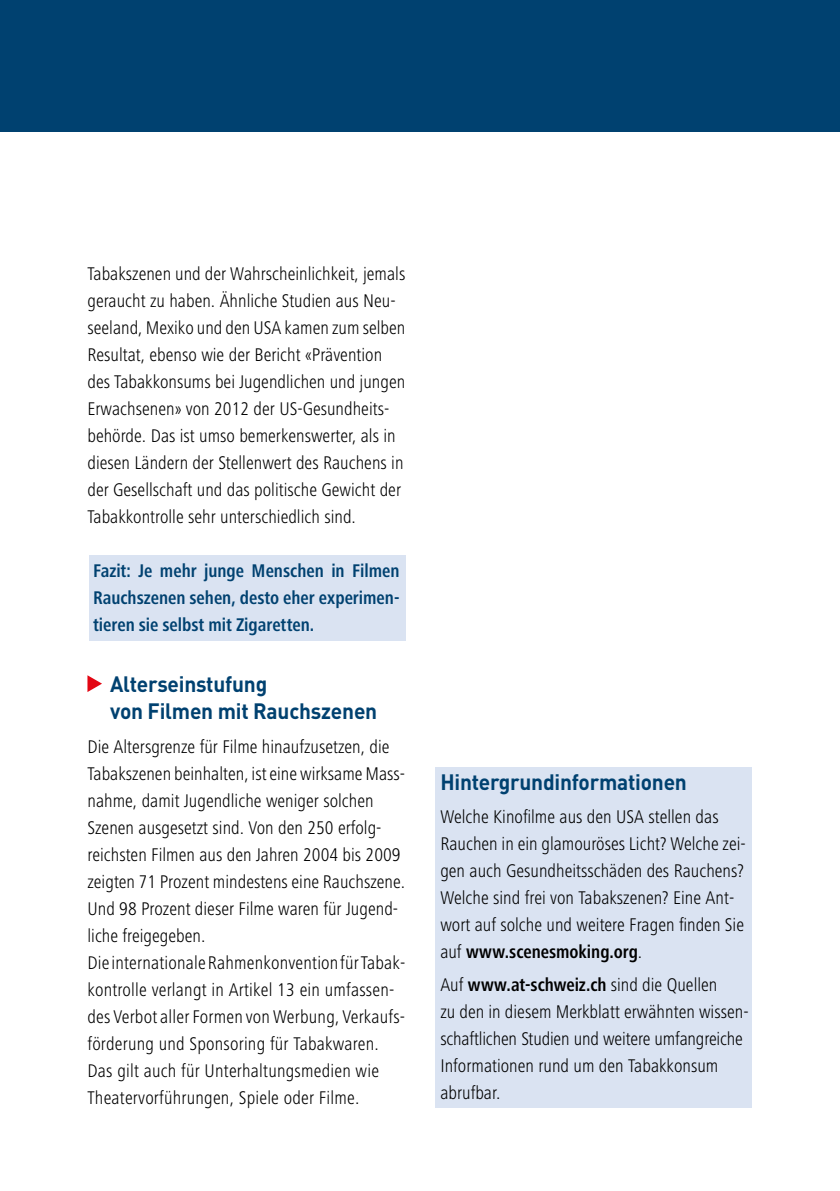
<style>
.page{position:relative;width:840px;height:1191px;background:#fff}
.page>*{position:absolute;margin:0;border:0;box-sizing:border-box;transform-origin:0 0}
.t1{font:700 22px/27px "DIN Pro";letter-spacing:-.01em;color:#004170;scale:.95 1}
.t2{font:300 condensed 19px/27px "Frutiger Next LT";color:#000}
.t3{font:700 condensed 19px/27px "Frutiger Next LT";color:#004170;text-align:justify;scale:.95 1}
.s1{font-weight:700}
</style>
<div class="page">
<div style="left:0;top:0;width:839px;height:132px;background:#004170"></div>
<div style="left:89px;top:556px;width:316px;height:85px;background:#dae3f2"></div>
<svg style="left:87px;top:675px;width:15px;height:17px"></svg>
<div style="left:434px;top:768px;width:317px;height:340px;background:#dae3f2"></div>
<p class="t2" style="left:87px;top:260px;width:319px">Tabakszenen und der Wahrscheinlichkeit, jemals geraucht zu haben. Ähnliche Studien aus Neu&shy;seeland, Mexiko und den USA kamen zum selben Resultat, ebenso wie der Bericht «Prävention des Tabakkonsums bei Jugendlichen und jungen Erwachsenen» von 2012 der US-Gesundheits&shy;behörde. Das ist umso bemerkenswerter, als in diesen Ländern der Stellenwert des Rauchens in der Gesellschaft und das politische Gewicht der Tabakkontrolle sehr unterschiedlich sind.</p>
<p class="t3" style="left:93px;top:557px;width:324px">Fazit: Je mehr junge Menschen in Filmen Rauchszenen sehen, desto eher experimen&shy;tieren sie selbst mit Zigaretten.</p>
<p class="t1" style="left:110px;top:670px;width:282px">Alterseinstufung<br>von Filmen mit Rauchszenen</p>
<p class="t2" style="left:87px;top:733px;width:319px">Die Altersgrenze fü r Filme hinaufzusetzen, die Tabakszenen beinhalten, ist eine wirksame Mass&shy;nahme, damit Jugendliche weniger solchen Szenen ausgesetzt sind. Von den 250 erfolg&shy;reichsten Filmen aus den Jahren 2004 bis 2009 zeigten 71 Prozent mindestens eine Rauchszene.<br>Und 98 Prozent dieser Filme waren für Jugend&shy;liche freigegeben.<br>Die internationale Rahmenkonvention für Tabak&shy;kontrolle verlangt in Artikel 13 ein umfassen&shy;des Verbot aller Formen von Werbung, Verkaufs&shy;förderung und Sponsoring für Tabakwaren.<br>Das gilt auch für Unterhaltungsmedien wie Theatervorführungen, Spiele oder Filme.</p>
<p class="t1" style="left:440px;top:767px;width:261px">Hintergrundinformationen</p>
<p class="t2" style="left:440px;top:803px;width:307px">Welche Kinofilme aus den USA stellen das Rauchen in ein glamouröses Licht? Welche zei&shy;gen auch Gesundheitsschäden des Rauchens?<br>Welche sind frei von Tabakszenen? Eine Ant&shy;wort auf solche und weitere Fragen finden Sie auf <span class="s1">www.scenesmoking.org</span>.</p>
<p class="t2" style="left:440px;top:971px;width:309px">Auf <span class="s1">www.at-schweiz.ch</span> sind die Quellen<br>zu den in diesem Merkblatt erwähnten wissen&shy;schaftlichen Studien und weitere umfangreiche Informationen rund um den Tabakkonsum abrufbar.</p>
</div>
